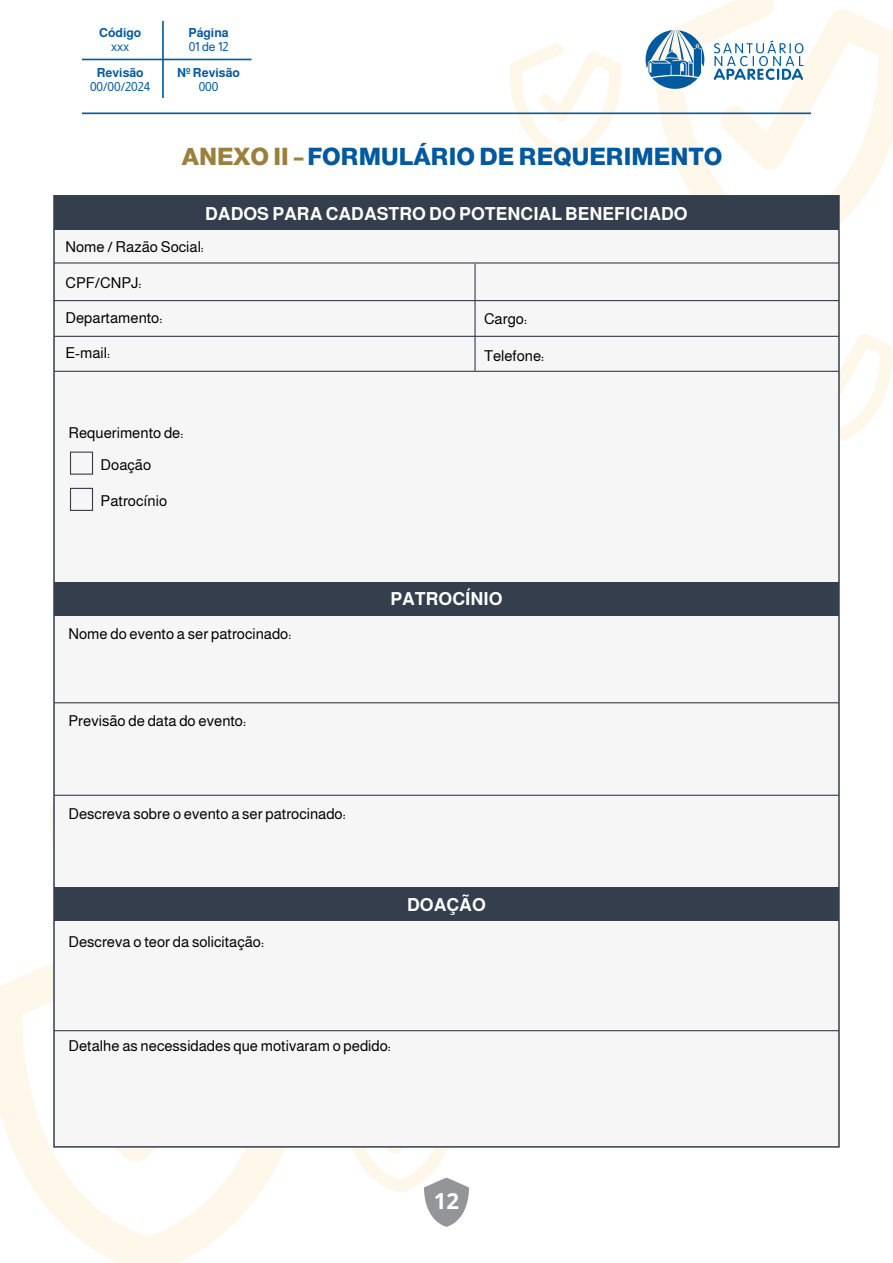
<style>
.page{position:relative;width:893px;height:1263px;background:#fff}
.page>*{position:absolute;margin:0;border:0;box-sizing:border-box;transform-origin:0 0}
.t1{font:800 24px "Almarai";color:#00589f}
.t2{font:700 22.2px "Open Sans";color:#fff}
.t3{font:700 18px "Almarai";color:#fff}
.t4{font:15px/31.5px "Almarai";color:#000;text-align:center}
.t5{font:700 12.45px "Almarai";color:#005aa0}
.t6{font:12.45px "Almarai";color:#005aa0}
.s1{color:#9a803c}
</style>
<div class="page">
<img style="left:0;top:0;width:893px;height:1263px">
<svg style="left:424px;top:1178px;width:45px;height:49px"></svg>
<hr style="left:162px;top:21px;width:2px;height:77px;background:#005aa0">
<hr style="left:82px;top:59px;width:169px;height:1px;background:#005aa0">
<svg style="left:714px;top:41px;width:89px;height:39px"></svg>
<svg style="left:646px;top:30px;width:58px;height:59px"></svg>
<hr style="left:82px;top:113px;width:729px;height:1px;background:#005aa0">
<div style="left:53px;top:195px;width:787px;height:952px;background:#f6f6f6;border:2px solid #343e4d"></div>
<div style="left:54px;top:196px;width:785px;height:33px;background:#343e4d"></div>
<div style="left:54px;top:582px;width:785px;height:33px;background:#343e4d"></div>
<hr style="left:54px;top:262px;width:785px;height:2px;background:#343e4d">
<hr style="left:54px;top:300px;width:785px;height:1px;background:#343e4d">
<hr style="left:474px;top:264px;width:2px;height:107px;background:#343e4d">
<hr style="left:54px;top:336px;width:785px;height:1px;background:#343e4d">
<hr style="left:54px;top:371px;width:785px;height:1px;background:#343e4d">
<div style="left:54px;top:888px;width:785px;height:33px;background:#343e4d"></div>
<div style="left:70px;top:452px;width:23px;height:23px;border:1px solid #343e4d"></div>
<div style="left:70px;top:488px;width:23px;height:23px;border:1px solid #343e4d"></div>
<hr style="left:54px;top:702px;width:785px;height:1px;background:#343e4d">
<hr style="left:54px;top:795px;width:785px;height:1px;background:#343e4d">
<hr style="left:54px;top:1030px;width:785px;height:1px;background:#343e4d">
<p class="t5" style="left:99px;top:23px;width:44px">Código</p>
<p class="t6" style="left:111px;top:37px;width:20px">xxx</p>
<p class="t5" style="left:97px;top:63px;width:49px">Revisão</p>
<p class="t6" style="left:90px;top:77px;width:62px">00/00/2024</p>
<p class="t5" style="left:188px;top:23px;width:42px">Página</p>
<p class="t6" style="left:189px;top:37px;width:41px">01 de 12</p>
<p class="t5" style="left:177px;top:63px;width:65px">Nº Revisão</p>
<p class="t6" style="left:199px;top:77px;width:21px">000</p>
<h1 class="t1" style="left:182px;top:139px;width:542px"><span class="s1">ANEXO II –</span>FORMULÁRIO DE REQUERIMENTO</h1>
<p class="t3" style="left:205px;top:200px;width:484px">DADOS PARA CADASTRO DO POTENCIAL BENEFICIADO</p>
<p class="t4" style="left:65px;top:231px;width:140px">Nome / Razão Social:</p>
<p class="t4" style="left:65px;top:267px;width:78px">CPF/CNPJ:</p>
<p class="t4" style="left:65px;top:302px;width:99px">Departamento:</p>
<p class="t4" style="left:484px;top:303px;width:45px">Cargo:</p>
<p class="t4" style="left:65px;top:337px;width:46px">E-mail:</p>
<p class="t4" style="left:484px;top:340px;width:62px">Telefone:</p>
<p class="t4" style="left:68px;top:417px;width:117px">Requerimento de:<br>Doação</p>
<p class="t4" style="left:101px;top:485px;width:68px">Patrocínio</p>
<p class="t4" style="left:68px;top:618px;width:225px">Nome do evento a ser patrocinado:</p>
<p class="t4" style="left:68px;top:705px;width:179px">Previsão de data do evento:</p>
<p class="t4" style="left:68px;top:798px;width:279px">Descreva sobre o evento a ser patrocinado:</p>
<p class="t4" style="left:68px;top:926px;width:197px">Descreva o teor da solicitação:</p>
<p class="t3" style="left:390px;top:585px;width:114px">PATROCÍNIO</p>
<p class="t3" style="left:407px;top:891px;width:80px">DOAÇÃO</p>
<p class="t4" style="left:68px;top:1030px;width:324px">Detalhe as necessidades que motivaram o pedido:</p>
<h2 class="t2" style="left:434px;top:1185px;width:27px">12</h2>
</div>
